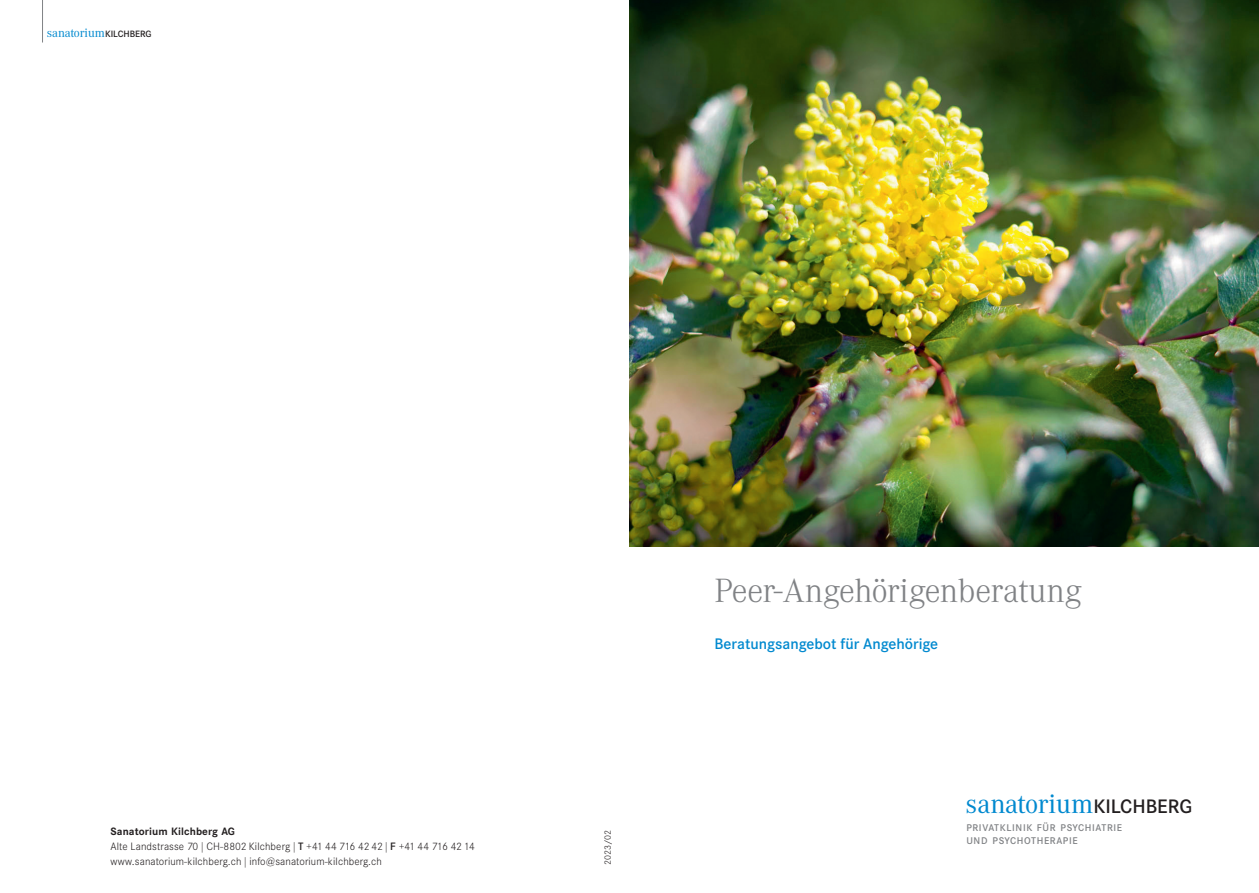
<style>
.page{position:relative;width:1259px;height:893px;background:#fff}
.page>*{position:absolute;margin:0;border:0;box-sizing:border-box;transform-origin:0 0}
.t1{font:300 33px "Corporate ABQ";color:#808285}
.t2{font:26.4px "Corporate ABQ";color:#0089cf}
.t3{font:500 15px "Corporate SBQ";color:#0089cf}
.t4{font:12px "Corporate ABQ";color:#0089cf}
.t5{font:300 10.5px/15px "Corporate SBQ";letter-spacing:.01em;color:#231f20}
.t6{font:500 9.6px/12.8px "Corporate SBQ";letter-spacing:.065em;color:#808285}
.t7{font:300 9px "Corporate SBQ";letter-spacing:-.015em;color:#231f20}
.s1{font-family:"Corporate SBQ";font-weight:500;font-size:9px;color:#231f20}
.s2{font-weight:700}
.s3{font-weight:500}
.s4{font-family:"Corporate SBQ";font-weight:500;font-size:19.2px;color:#231f20}
</style>
<div class="page">
<img style="left:629px;top:0;width:630px;height:546px">
<hr style="left:42px;top:0;width:1px;height:43px;background:#808285">
<p class="t4" style="left:47px;top:28px;width:106px">sanatorium<span class="s1">KILCHBERG</span></p>
<p class="t5" style="left:111px;top:825px;width:366px"><span class="s2">Sanatorium Kilchberg AG<br></span>Alte Landstrasse 70 | CH-8802 Kilchberg | <span class="s3">T</span> +41 44 716 42 42 | <span class="s3">F</span> +41 44 716 42 14 www.sanatorium-kilchberg.ch | info@sanatorium-kilchberg.ch</p>
<p class="t7" style="left:604px;top:865px;width:37px;rotate:-90deg">2023/02</p>
<h1 class="t1" style="left:714px;top:579px;width:369px">Peer-Angehörigenberatung</h1>
<h3 class="t3" style="left:714px;top:638px;width:225px">Beratungsangebot für Angehörige</h3>
<h2 class="t2" style="left:965px;top:794px;width:228px">sanatorium<span class="s4">KILCHBERG</span></h2>
<p class="t6" style="left:966px;top:822px;width:157px">PRIVATKLINIK FÜR PSYCHIATRIE<br>UND PSYCHOTHERAPIE</p>
</div>
